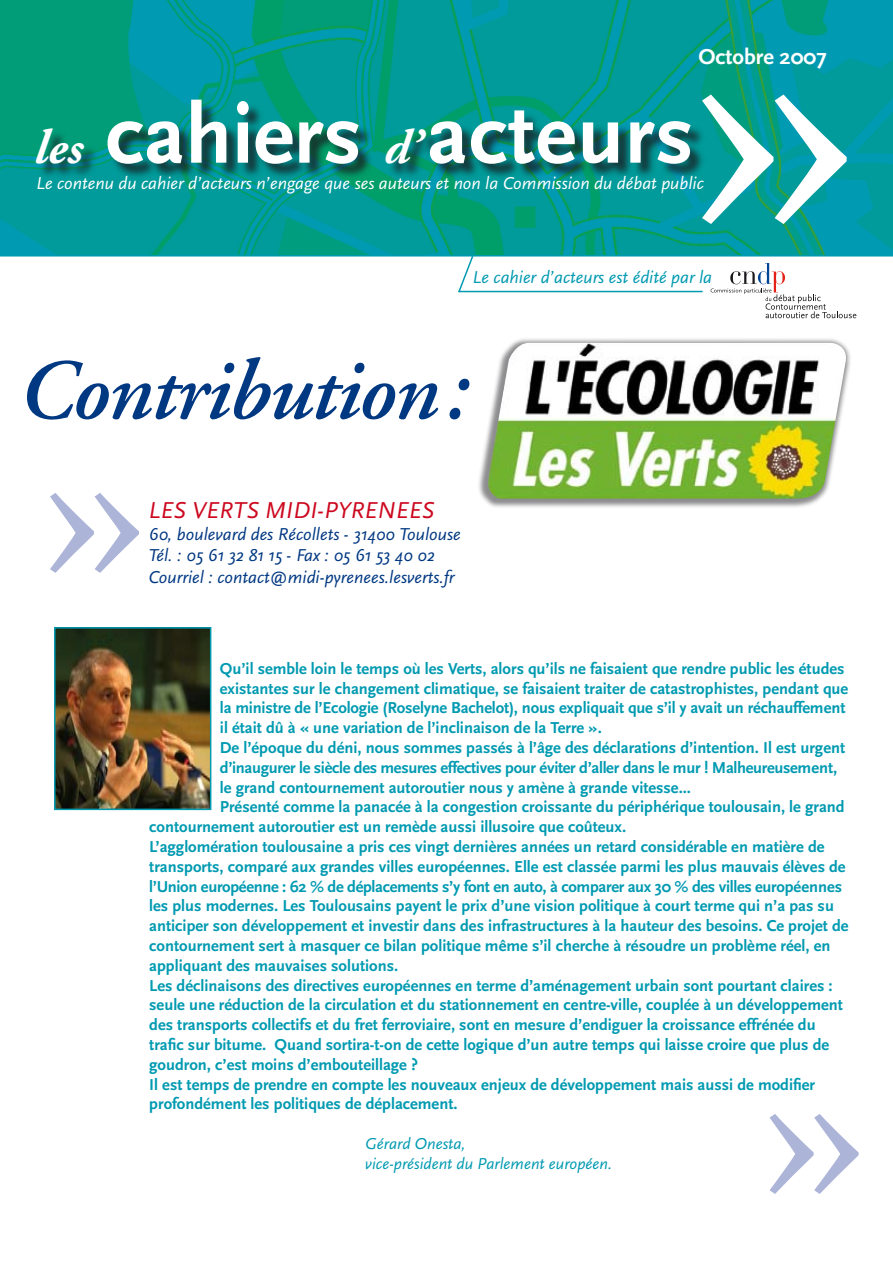
<style>
.page{position:relative;width:893px;height:1263px;background:#fff}
.page>*{position:absolute;margin:0;border:0;box-sizing:border-box;transform-origin:0 0}
.t1{font:700 86.55px "Scala Sans";letter-spacing:.005em;color:#fff}
.t2{font:italic 600 85.5px "Adobe Garamond";letter-spacing:-.02em;color:#003882}
.t3{font:italic 24px "Scala Sans";color:#cc071e}
.t4{font:700 22.5px "Scala Sans";color:#fff}
.t5{font:italic 18px/21.6px "Scala Sans";color:#003882}
.t6{font:italic 18px "Scala Sans";color:#fff}
.t7{font:italic 18px "Scala Sans";color:#009ab1}
.t8{font:700 16.5px "Scala Sans";color:#009ab1}
.t9{font:700 16.5px "Scala Sans";letter-spacing:-.02em;color:#009ab1}
.t10{font:italic 16.5px/19.8px "Scala Sans";color:#009ab1}
.s1{font-family:"Adobe Garamond Bold Italic Os F";font-weight:400;font-size:48.45px}
</style>
<div class="page">
<svg style="left:50px;top:493px;width:89px;height:80px"></svg>
<img style="left:57px;top:630px;width:151px;height:177px">
<div style="left:54px;top:627px;width:157px;height:183px;border:2px solid #009ab1"></div>
<div style="left:477px;top:336px;width:376px;height:174px;background:#1a171b;opacity:.5"></div>
<img style="left:486px;top:343px;width:363px;height:156px">
<svg style="left:770px;top:1114px;width:89px;height:80px"></svg>
<svg style="left:0;top:0;width:893px;height:256px;background:#009b94"></svg>
<div style="left:37px;top:100px;width:670px;height:80px;background:#1a171b;opacity:.75"></div>
<svg style="left:702px;top:94px;width:145px;height:130px"></svg>
<svg style="left:711px;top:263px;width:145px;height:55px"></svg>
<hr style="left:459px;top:291px;width:243px;height:1px;background:#009ab1">
<svg style="left:457px;top:255px;width:17px;height:38px"></svg>
<h3 class="t4" style="left:698px;top:44px;width:130px">Octobre 2007</h3>
<h1 class="t1" style="left:35px;top:88px;width:661px"><span class="s1">les</span> cahiers <span class="s1">d’</span>acteurs</h1>
<p class="t6" style="left:36px;top:173px;width:669px">Le contenu du cahier d’acteurs n’engage que ses auteurs et non la Commission du débat public</p>
<p class="t7" style="left:472px;top:268px;width:241px">Le cahier d’acteurs est édité par la</p>
<h2 class="t2" style="left:18px;top:344px;width:451px">Contribution :</h2>
<h3 class="t3" style="left:148px;top:497px;width:287px">LES VERTS MIDI-PYRENEES</h3>
<p class="t5" style="left:148px;top:523px;width:314px">60, boulevard des Récollets - 31400 Toulouse<br>Tél. : 05 61 32 81 15 - Fax : 05 61 53 40 02<br>Courriel : contact@midi-pyrenees.lesverts.fr</p>
<p class="t8" style="left:220px;top:659px;width:626px">Qu’il semble loin le temps où les Verts, alors qu’ils ne faisaient que rendre public les études</p>
<p class="t8" style="left:220px;top:679px;width:630px">existantes sur le changement climatique, se faisaient traiter de catastrophistes, pendant que</p>
<p class="t8" style="left:220px;top:699px;width:627px">la ministre de l’Ecologie (Roselyne Bachelot), nous expliquait que s’il y avait un réchauffement</p>
<p class="t8" style="left:220px;top:719px;width:383px">il était dû à « une variation de l’inclinaison de la Terre ».</p>
<p class="t8" style="left:220px;top:739px;width:627px">De l’époque du déni, nous sommes passés à l’âge des déclarations d’intention. Il est urgent</p>
<p class="t9" style="left:220px;top:758px;width:619px">d’inaugurer le siècle des mesures effectives pour éviter d’aller dans le mur ! Malheureusement,</p>
<p class="t8" style="left:220px;top:778px;width:473px">le grand contournement autoroutier nous y amène à grande vitesse...</p>
<p class="t8" style="left:220px;top:798px;width:626px">Présenté comme la panacée à la congestion croissante du périphérique toulousain, le grand</p>
<p class="t8" style="left:149px;top:818px;width:479px">contournement autoroutier est un remède aussi illusoire que coûteux.</p>
<p class="t8" style="left:149px;top:838px;width:677px">L’agglomération toulousaine a pris ces vingt dernières années un retard considérable en matière de</p>
<p class="t8" style="left:149px;top:857px;width:698px">transports, comparé aux grandes villes européennes. Elle est classée parmi les plus mauvais élèves de</p>
<p class="t9" style="left:149px;top:877px;width:694px">l’Union européenne : 62 % de déplacements s’y font en auto, à comparer aux 30 % des villes européennes</p>
<p class="t8" style="left:149px;top:897px;width:686px">les plus modernes. Les Toulousains payent le prix d’une vision politique à court terme qui n’a pas su</p>
<p class="t8" style="left:149px;top:917px;width:701px">anticiper son développement et investir dans des infrastructures à la hauteur des besoins. Ce projet de</p>
<p class="t8" style="left:149px;top:937px;width:683px">contournement sert à masquer ce bilan politique même s’il cherche à résoudre un problème réel, en</p>
<p class="t8" style="left:149px;top:956px;width:250px">appliquant des mauvaises solutions.</p>
<p class="t8" style="left:149px;top:976px;width:685px">Les déclinaisons des directives européennes en terme d’aménagement urbain sont pourtant claires :</p>
<p class="t8" style="left:149px;top:996px;width:695px">seule une réduction de la circulation et du stationnement en centre-ville, couplée à un développement</p>
<p class="t8" style="left:149px;top:1016px;width:668px">des transports collectifs et du fret ferroviaire, sont en mesure d’endiguer la croissance effrénée du</p>
<p class="t8" style="left:149px;top:1036px;width:681px">trafic sur bitume. Quand sortira-t-on de cette logique d’un autre temps qui laisse croire que plus de</p>
<p class="t8" style="left:149px;top:1055px;width:270px">goudron, c’est moins d’embouteillage ?</p>
<p class="t8" style="left:149px;top:1075px;width:667px">Il est temps de prendre en compte les nouveaux enjeux de développement mais aussi de modifier</p>
<p class="t8" style="left:149px;top:1095px;width:310px">profondément les politiques de déplacement.</p>
<p class="t10" style="left:365px;top:1134px;width:248px">Gérard Onesta,<br>vice-président du Parlement européen.</p>
</div>
